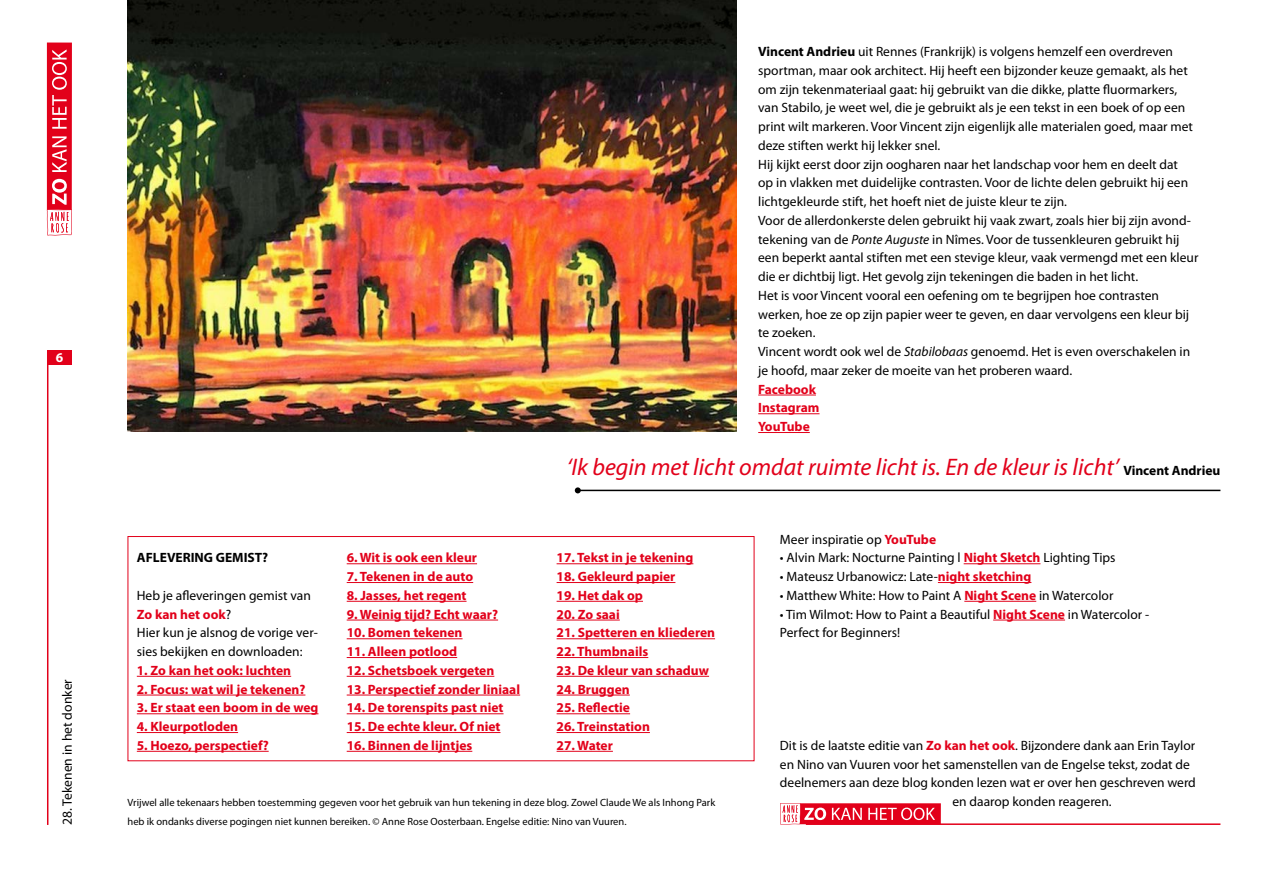
<style>
.page{position:relative;width:1263px;height:893px;background:#fff}
.page>*{position:absolute;margin:0;border:0;box-sizing:border-box;transform-origin:0 0}
.t1{font:italic 24px "Myriad Pro";color:#e2001a}
.t2{font:13.65px "Myriad Pro";color:#000}
.t3{font:13.5px/18.8px "Myriad Pro";color:#000}
.t4{font:700 13.5px/18.8px "Myriad Pro";color:#e2001a}
.t5{font:700 13.5px "Myriad Pro";color:#000}
.t6{font:700 13.5px "Myriad Pro";color:#fff}
.t7{font:10.5px/18.8px "Myriad Pro";color:#000}
.s1{font-weight:700}
.s2{font-style:italic}
.s3{font-weight:700;font-style:normal;font-size:13.5px;color:#000}
.s4{font-weight:700;color:#e2001a}
</style>
<div class="page">
<svg style="left:47px;top:43px;width:25px;height:193px"></svg>
<div style="left:47px;top:350px;width:25px;height:15px;background:#e2001a"></div>
<hr style="left:47px;top:352px;width:1px;height:473px;background:#e2001a">
<svg style="left:780px;top:803px;width:161px;height:22px;background:#e94659"></svg>
<hr style="left:806px;top:823px;width:414px;height:2px;background:#e2001a">
<hr style="left:137px;top:676px;width:154px;height:1px;background:#e2001a">
<hr style="left:137px;top:695px;width:168px;height:1px;background:#e2001a">
<hr style="left:137px;top:713px;width:181px;height:1px;background:#e2001a">
<hr style="left:137px;top:732px;width:101px;height:1px;background:#e2001a">
<hr style="left:137px;top:751px;width:132px;height:1px;background:#e2001a">
<hr style="left:347px;top:563px;width:130px;height:1px;background:#e2001a">
<hr style="left:347px;top:582px;width:126px;height:1px;background:#e2001a">
<hr style="left:347px;top:601px;width:119px;height:1px;background:#e2001a">
<hr style="left:347px;top:620px;width:151px;height:1px;background:#e2001a">
<hr style="left:347px;top:638px;width:116px;height:1px;background:#e2001a">
<hr style="left:347px;top:657px;width:110px;height:1px;background:#e2001a">
<hr style="left:347px;top:676px;width:147px;height:1px;background:#e2001a">
<hr style="left:347px;top:695px;width:173px;height:1px;background:#e2001a">
<hr style="left:347px;top:713px;width:156px;height:1px;background:#e2001a">
<hr style="left:347px;top:732px;width:153px;height:1px;background:#e2001a">
<hr style="left:347px;top:751px;width:125px;height:1px;background:#e2001a">
<hr style="left:557px;top:563px;width:136px;height:1px;background:#e2001a">
<hr style="left:557px;top:582px;width:118px;height:1px;background:#e2001a">
<hr style="left:557px;top:601px;width:86px;height:1px;background:#e2001a">
<hr style="left:557px;top:620px;width:63px;height:1px;background:#e2001a">
<hr style="left:557px;top:638px;width:158px;height:1px;background:#e2001a">
<hr style="left:557px;top:657px;width:91px;height:1px;background:#e2001a">
<hr style="left:557px;top:676px;width:152px;height:1px;background:#e2001a">
<hr style="left:557px;top:695px;width:73px;height:1px;background:#e2001a">
<hr style="left:557px;top:713px;width:73px;height:1px;background:#e2001a">
<hr style="left:557px;top:732px;width:93px;height:1px;background:#e2001a">
<hr style="left:557px;top:751px;width:56px;height:1px;background:#e2001a">
<div style="left:128px;top:536px;width:626px;height:225px;border:1px solid #e2001a"></div>
<img style="left:128px;top:0;width:609px;height:432px">
<hr style="left:758px;top:395px;width:58px;height:1px;background:#e2001a">
<hr style="left:758px;top:413px;width:61px;height:1px;background:#e2001a">
<hr style="left:758px;top:432px;width:52px;height:1px;background:#e2001a">
<hr style="left:578px;top:490px;width:642px;height:1px;background:#000">
<svg style="left:575px;top:487px;width:6px;height:6px"></svg>
<hr style="left:964px;top:563px;width:76px;height:1px;background:#e2001a">
<hr style="left:938px;top:582px;width:93px;height:1px;background:#e2001a">
<hr style="left:964px;top:601px;width:72px;height:1px;background:#e2001a">
<hr style="left:993px;top:620px;width:72px;height:1px;background:#e2001a">
<p class="t6" style="left:56px;top:349px;width:9px">6</p>
<p class="t2" style="left:60px;top:825px;width:147px;rotate:-90deg">28. Tekenen in het donker</p>
<p class="t3" style="left:758px;top:42px;width:442px"><span class="s1">Vincent Andrieu</span> uit Rennes (Frankrijk) is volgens hemzelf een overdreven sportman, maar ook architect. Hij heeft een bijzonder keuze gemaakt, als het om zijn tekenmateriaal gaat: hij gebruikt van die dikke, platte fluormarkers, van Stabilo, je weet wel, die je gebruikt als je een tekst in een boek of op een print wilt markeren. Voor Vincent zijn eigenlijk alle materialen goed, maar met deze stiften werkt hij lekker snel.<br>Hij kijkt eerst door zijn oogharen naar het landschap voor hem en deelt dat<br>op in vlakken met duidelijke contrasten. Voor de lichte delen gebruikt hij een lichtgekleurde stift, het hoeft niet de juiste kleur te zijn.<br>Voor de allerdonkerste delen gebruikt hij vaak zwart, zoals hier bij zijn avond&shy;tekening van de <span class="s2">Ponte Auguste</span> in Nîmes. Voor de tussenkleuren gebruikt hij een beperkt aantal stiften met een stevige kleur, vaak vermengd met een kleur die er dichtbij ligt. Het gevolg zijn tekeningen die baden in het licht.<br>Het is voor Vincent vooral een oefening om te begrijpen hoe contrasten werken, hoe ze op zijn papier weer te geven, en daar vervolgens een kleur bij te zoeken.<br>Vincent wordt ook wel de <span class="s2">Stabilobaas</span> genoemd. Het is even overschakelen in je hoofd, maar zeker de moeite van het proberen waard.</p>
<p class="t4" style="left:758px;top:380px;width:63px">Facebook<br>Instagram<br>YouTube</p>
<h1 class="t1" style="left:567px;top:454px;width:655px">‘Ik begin met licht omdat ruimte licht is. En de kleur is licht’ <span class="s3">Vincent Andrieu</span></h1>
<p class="t5" style="left:137px;top:550px;width:133px">AFLEVERING GEMIST?</p>
<p class="t3" style="left:137px;top:586px;width:182px">Heb je afleveringen gemist van<br><span class="s4">Zo kan het ook</span>?<br>Hier kun je alsnog de vorige ver&shy;sies bekijken en downloaden:</p>
<p class="t4" style="left:137px;top:661px;width:156px">1. Zo kan het ook: luchten</p>
<p class="t4" style="left:137px;top:680px;width:170px">2. Focus: wat wil je tekenen?</p>
<p class="t4" style="left:137px;top:699px;width:183px">3. Er staat een boom in de weg</p>
<p class="t4" style="left:137px;top:717px;width:103px">4. Kleurpotloden</p>
<p class="t4" style="left:137px;top:736px;width:133px">5. Hoezo, perspectief?</p>
<p class="t4" style="left:347px;top:549px;width:132px">6. Wit is ook een kleur</p>
<p class="t4" style="left:347px;top:567px;width:128px">7. Tekenen in de auto</p>
<p class="t4" style="left:347px;top:586px;width:121px">8. Jasses, het regent</p>
<p class="t4" style="left:347px;top:605px;width:153px">9. Weinig tijd? Echt waar?</p>
<p class="t4" style="left:347px;top:624px;width:117px">10. Bomen tekenen</p>
<p class="t4" style="left:347px;top:642px;width:112px">11. Alleen potlood</p>
<p class="t4" style="left:347px;top:661px;width:149px">12. Schetsboek vergeten</p>
<p class="t4" style="left:347px;top:680px;width:175px">13. Perspectief zonder liniaal</p>
<p class="t4" style="left:347px;top:699px;width:158px">14. De torenspits past niet</p>
<p class="t4" style="left:347px;top:717px;width:155px">15. De echte kleur. Of niet</p>
<p class="t4" style="left:347px;top:736px;width:127px">16. Binnen de lijntjes</p>
<p class="t4" style="left:557px;top:549px;width:138px">17. Tekst in je tekening</p>
<p class="t4" style="left:557px;top:567px;width:120px">18. Gekleurd papier</p>
<p class="t4" style="left:557px;top:586px;width:88px">19. Het dak op</p>
<p class="t4" style="left:557px;top:605px;width:65px">20. Zo saai</p>
<p class="t4" style="left:557px;top:624px;width:160px">21. Spetteren en kliederen</p>
<p class="t4" style="left:557px;top:642px;width:93px">22. Thumbnails</p>
<p class="t4" style="left:557px;top:661px;width:154px">23. De kleur van schaduw</p>
<p class="t4" style="left:557px;top:680px;width:75px">24. Bruggen</p>
<p class="t4" style="left:557px;top:699px;width:75px">25. Reflectie</p>
<p class="t4" style="left:557px;top:717px;width:95px">26. Treinstation</p>
<p class="t4" style="left:557px;top:736px;width:58px">27. Water</p>
<p class="t7" style="left:128px;top:793px;width:589px">Vrijwel alle tekenaars hebben toestemming gegeven voor het gebruik van hun tekening in deze blog. Zowel Claude We als Inhong Park heb ik ondanks diverse pogingen niet kunnen bereiken. © Anne Rose Oosterbaan. Engelse editie: Nino van Vuuren.</p>
<p class="t3" style="left:780px;top:530px;width:158px">Meer inspiratie op <span class="s4">YouTube</span></p>
<p class="t3" style="left:780px;top:549px;width:337px">• Alvin Mark: Nocturne Painting l <span class="s4">Night Sketch</span> Lighting Tips</p>
<p class="t3" style="left:780px;top:567px;width:253px">• Mateusz Urbanowicz: Late-<span class="s4">night sketching</span></p>
<p class="t3" style="left:780px;top:586px;width:335px">• Matthew White: How to Paint A <span class="s4">Night Scene</span> in Watercolor</p>
<p class="t3" style="left:780px;top:605px;width:371px">• Tim Wilmot: How to Paint a Beautiful <span class="s4">Night Scene</span> in Watercolor -<br>Perfect for Beginners!</p>
<p class="t3" style="left:780px;top:736px;width:417px">Dit is de laatste editie van <span class="s4">Zo kan het ook</span>. Bijzondere dank aan Erin Taylor</p>
<p class="t3" style="left:780px;top:755px;width:411px">en Nino van Vuuren voor het samenstellen van de Engelse tekst, zodat de</p>
<p class="t3" style="left:780px;top:774px;width:417px">deelnemers aan deze blog konden lezen wat er over hen geschreven werd</p>
<p class="t3" style="left:952px;top:792px;width:161px">en daarop konden reageren.</p>
</div>
